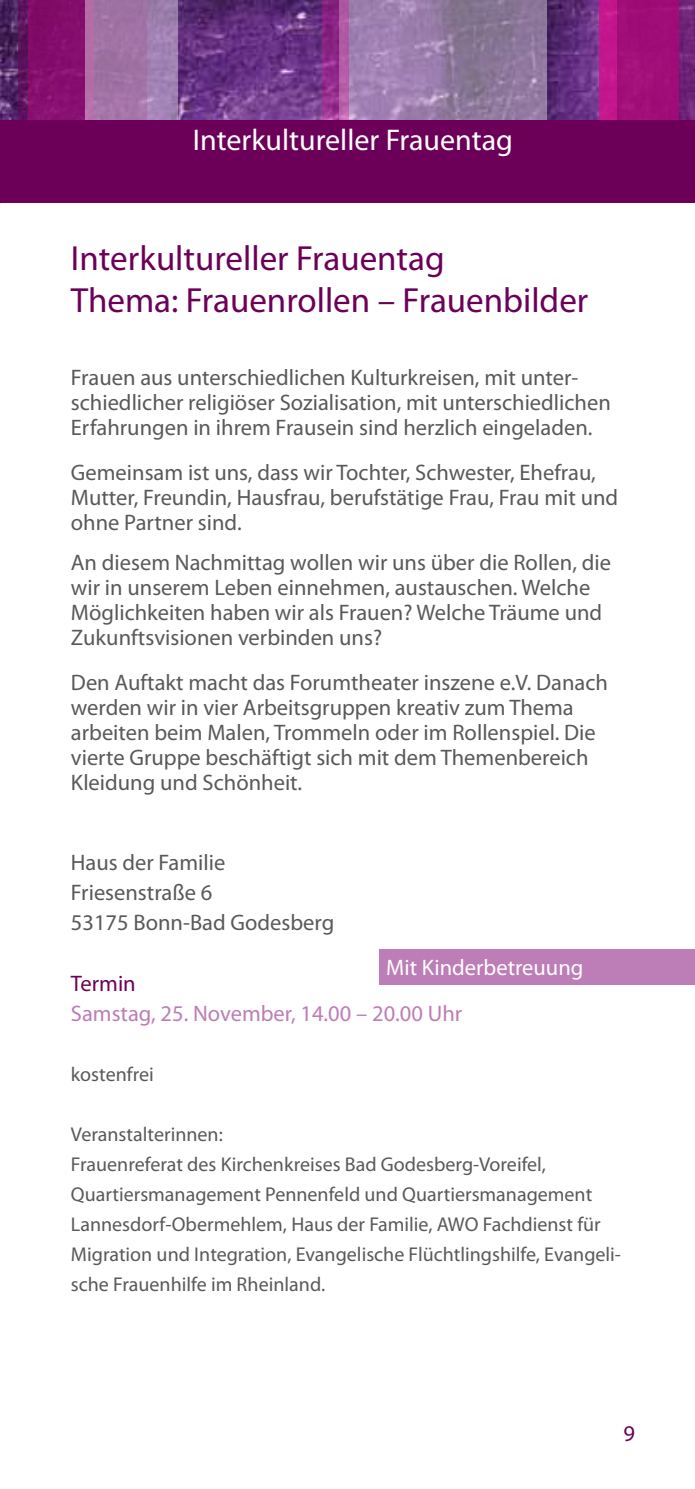
<style>
.page{position:relative;width:695px;height:1489px;background:#fff}
.page>*{position:absolute;margin:0;border:0;box-sizing:border-box;transform-origin:0 0}
.t1{font:35px/42px "Myriad Pro";color:#6c0059}
.t2{font:30px "Myriad Pro";color:#fff}
.t3{font:22.5px/25px "Myriad Pro";color:#58595b}
.t4{font:22.5px "Myriad Pro";color:#bd7db6}
.t5{font:22.5px "Myriad Pro";color:#fff}
.t6{font:22.5px "Myriad Pro";color:#6c0059}
.t7{font:20px/30px "Myriad Pro";color:#58595b}
</style>
<div class="page">
<img style="left:0;top:0;width:598px;height:120px">
<svg style="left:349px;top:0;width:197px;height:120px;background:#957ca4"></svg>
<svg style="left:18px;top:0;width:67px;height:120px;background:#7e0e6a"></svg>
<div style="left:598px;top:0;width:80px;height:136px;background:#c3168d"></div>
<svg style="left:616px;top:0;width:78px;height:120px;background:#981178"></svg>
<svg style="left:85px;top:0;width:92px;height:120px;background:#a376a9"></svg>
<svg style="left:322px;top:0;width:27px;height:120px;background:#9d3c94"></svg>
<hr style="left:0;top:120px;width:1px;height:83px;background:#6c0059">
<div style="left:1px;top:120px;width:693px;height:83px;background:#6c0059"></div>
<div style="left:379px;top:948px;width:315px;height:36px;background:#bd7db6"></div>
<h2 class="t2" style="left:193px;top:121px;width:322px">Interkultureller Frauentag</h2>
<h1 class="t1" style="left:71px;top:237px;width:519px">Interkultureller Frauentag<br>Thema: Frauenrollen – Frauenbilder</h1>
<p class="t3" style="left:71px;top:365px;width:541px">Frauen aus unterschiedlichen Kulturkreisen, mit unter&shy;schiedlicher religiöser Sozialisation, mit unterschiedlichen<br>Erfahrungen in ihrem Frausein sind herzlich eingeladen.</p>
<p class="t3" style="left:71px;top:460px;width:549px">Gemeinsam ist uns, dass wir Tochter, Schwester, Ehefrau,<br>Mutter, Freundin, Hausfrau, berufstätige Frau, Frau mit und ohne Partner sind.</p>
<p class="t3" style="left:71px;top:550px;width:541px">An diesem Nachmittag wollen wir uns über die Rollen, die wir in unserem Leben einnehmen, austauschen. Welche Möglichkeiten haben wir als Frauen? Welche Träume und Zukunftsvisionen verbinden uns?</p>
<p class="t3" style="left:71px;top:670px;width:538px">Den Auftakt macht das Forumtheater inszene e.V. Danach werden wir in vier Arbeitsgruppen kreativ zum Thema arbeiten beim Malen, Trommeln oder im Rollenspiel. Die vierte Gruppe beschäftigt sich mit dem Themenbereich Kleidung und Schönheit.</p>
<p class="t3" style="left:71px;top:847px;width:265px;line-height:30px">Haus der Familie<br>Friesenstraße 6<br>53175 Bonn-Bad Godesberg</p>
<p class="t5" style="left:386px;top:953px;width:199px">Mit Kinderbetreuung</p>
<p class="t6" style="left:71px;top:969px;width:66px">Termin</p>
<p class="t4" style="left:71px;top:999px;width:393px">Samstag, 25. November, 14.00 – 20.00 Uhr</p>
<p class="t7" style="left:71px;top:1058px;width:84px">kostenfrei</p>
<p class="t7" style="left:71px;top:1118px;width:551px">Veranstalterinnen:<br>Frauenreferat des Kirchenkreises Bad Godesberg-Voreifel, Quartiersmanagement Pennenfeld und Quartiersmanagement Lannesdorf-Obermehlem, Haus der Familie, AWO Fachdienst für Migration und Integration, Evangelische Flüchtlingshilfe, Evangeli&shy;sche Frauenhilfe im Rheinland.</p>
<p class="t6" style="left:623px;top:1419px;width:13px">9</p>
</div>
